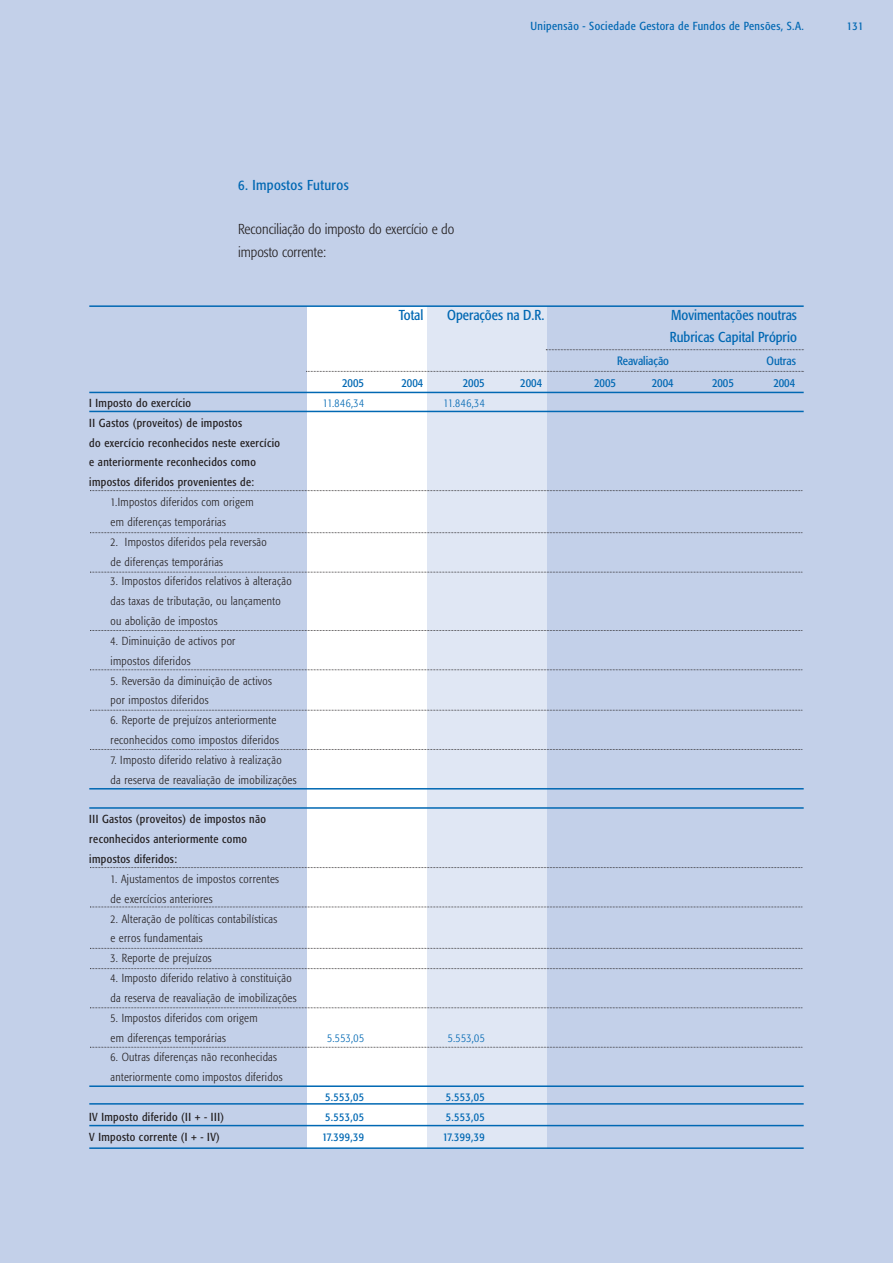
<style>
.page{position:relative;width:893px;height:1263px;background:#c3d0e9}
.page>*{position:absolute;margin:0;border:0;box-sizing:border-box;transform-origin:0 0}
.t1{font:condensed 14.25px/22.4px "Formata";color:#0168b3}
.t2{font:300 condensed 14.25px/22.4px "Formata";color:#231f20}
.t3{font:condensed 14.25px "Formata";letter-spacing:.025em;color:#0168b3}
.t4{font:condensed 12px "Formata";color:#0168b3}
.t5{font:300 condensed 11.55px/19.8px "Formata";letter-spacing:.03em;color:#231f20}
.t6{font:condensed 11.55px/19.8px "Formata";letter-spacing:.03em;color:#231f20}
.t7{font:condensed 11.55px "Formata";letter-spacing:.03em;color:#0168b3}
.t8{font:300 condensed 11.55px "Formata";letter-spacing:.03em;color:#0168b3}
</style>
<div class="page">
<div style="left:427px;top:306px;width:119px;height:842px;background:#e0e7f4"></div>
<div style="left:307px;top:306px;width:120px;height:842px;background:#fff"></div>
<hr style="left:89px;top:305px;width:715px;height:2px;background:#0168b3">
<hr style="left:89px;top:392px;width:715px;height:1px;background:#0168b3">
<hr style="left:89px;top:411px;width:715px;height:1px;background:#0168b3">
<hr style="left:89px;top:788px;width:715px;height:1px;background:#0168b3">
<hr style="left:89px;top:807px;width:715px;height:2px;background:#0168b3">
<hr style="left:89px;top:1085px;width:715px;height:2px;background:#0168b3">
<hr style="left:89px;top:1103px;width:715px;height:1px;background:#0168b3">
<hr style="left:89px;top:1125px;width:715px;height:1px;background:#0168b3">
<hr style="left:89px;top:1147px;width:715px;height:2px;background:#0168b3">
<svg style="left:90px;top:490px;width:713px;height:1px"></svg>
<svg style="left:546px;top:349px;width:258px;height:1px"></svg>
<svg style="left:306px;top:371px;width:498px;height:1px"></svg>
<svg style="left:90px;top:532px;width:713px;height:1px"></svg>
<svg style="left:90px;top:572px;width:713px;height:1px"></svg>
<svg style="left:90px;top:630px;width:713px;height:1px"></svg>
<svg style="left:90px;top:669px;width:713px;height:1px"></svg>
<svg style="left:90px;top:710px;width:713px;height:1px"></svg>
<svg style="left:90px;top:749px;width:713px;height:1px"></svg>
<svg style="left:90px;top:867px;width:713px;height:1px"></svg>
<svg style="left:90px;top:906px;width:713px;height:1px"></svg>
<svg style="left:90px;top:948px;width:713px;height:1px"></svg>
<svg style="left:90px;top:968px;width:713px;height:1px"></svg>
<svg style="left:90px;top:1007px;width:713px;height:1px"></svg>
<svg style="left:90px;top:1047px;width:713px;height:1px"></svg>
<p class="t3" style="left:238px;top:178px;width:112px">6. Impostos Futuros</p>
<p class="t2" style="left:238px;top:219px;width:218px">Reconciliação do imposto do exercício e do imposto corrente:</p>
<p class="t7" style="left:530px;top:21px;width:275px">Unipensão - Sociedade Gestora de Fundos de Pensões, S.A.</p>
<p class="t7" style="left:847px;top:21px;width:18px">131</p>
<p class="t1" style="left:399px;top:305px;width:26px">Total</p>
<p class="t1" style="left:447px;top:305px;width:99px">Operações na D.R.</p>
<p class="t1" style="left:670px;top:305px;width:128px">Movimentações noutras<br>Rubricas Capital Próprio</p>
<p class="t4" style="left:617px;top:355px;width:53px">Reavaliação</p>
<p class="t4" style="left:767px;top:355px;width:31px">Outras</p>
<p class="t4" style="left:342px;top:378px;width:23px">2005</p>
<p class="t4" style="left:402px;top:378px;width:23px">2004</p>
<p class="t4" style="left:463px;top:378px;width:23px">2005</p>
<p class="t4" style="left:520px;top:378px;width:23px">2004</p>
<p class="t4" style="left:594px;top:378px;width:23px">2005</p>
<p class="t4" style="left:652px;top:378px;width:23px">2004</p>
<p class="t4" style="left:712px;top:378px;width:23px">2005</p>
<p class="t4" style="left:773px;top:378px;width:23px">2004</p>
<p class="t6" style="left:89px;top:394px;width:103px">I Imposto do exercício</p>
<p class="t8" style="left:323px;top:398px;width:43px">11.846,34</p>
<p class="t8" style="left:444px;top:398px;width:43px">11.846,34</p>
<p class="t6" style="left:89px;top:414px;width:154px">II Gastos (proveitos) de impostos</p>
<p class="t6" style="left:89px;top:433px;width:192px">do exercício reconhecidos neste exercício</p>
<p class="t6" style="left:89px;top:453px;width:168px">e anteriormente reconhecidos como</p>
<p class="t6" style="left:89px;top:473px;width:166px">impostos diferidos provenientes de:</p>
<p class="t5" style="left:111px;top:493px;width:144px">1.Impostos diferidos com origem</p>
<p class="t5" style="left:111px;top:513px;width:117px">em diferenças temporárias</p>
<p class="t5" style="left:111px;top:533px;width:158px">2. Impostos diferidos pela reversão de diferenças temporárias</p>
<p class="t5" style="left:111px;top:572px;width:183px">3. Impostos diferidos relativos à alteração das taxas de tributação, ou lançamento ou abolição de impostos</p>
<p class="t5" style="left:111px;top:632px;width:126px">4. Diminuição de activos por impostos diferidos</p>
<p class="t5" style="left:111px;top:672px;width:163px">5. Reversão da diminuição de activos por impostos diferidos</p>
<p class="t5" style="left:111px;top:711px;width:170px">6. Reporte de prejuízos anteriormente reconhecidos como impostos diferidos</p>
<p class="t5" style="left:111px;top:751px;width:188px">7. Imposto diferido relativo à realização<br>da reserva de reavaliação de imobilizações</p>
<p class="t6" style="left:89px;top:810px;width:178px">III Gastos (proveitos) de impostos não reconhecidos anteriormente como impostos diferidos:</p>
<p class="t5" style="left:111px;top:870px;width:170px">1. Ajustamentos de impostos correntes de exercícios anteriores</p>
<p class="t5" style="left:111px;top:909px;width:168px">2. Alteração de políticas contabilísticas e erros fundamentais</p>
<p class="t5" style="left:111px;top:949px;width:103px">3. Reporte de prejuízos</p>
<p class="t5" style="left:111px;top:969px;width:188px">4. Imposto diferido relativo à constituição da reserva de reavaliação de imobilizações</p>
<p class="t5" style="left:111px;top:1009px;width:148px">5. Impostos diferidos com origem em diferenças temporárias</p>
<p class="t8" style="left:327px;top:1033px;width:39px">5.553,05</p>
<p class="t8" style="left:448px;top:1033px;width:39px">5.553,05</p>
<p class="t5" style="left:111px;top:1048px;width:174px">6. Outras diferenças não reconhecidas anteriormente como impostos diferidos</p>
<p class="t7" style="left:325px;top:1092px;width:40px">5.553,05</p>
<p class="t7" style="left:446px;top:1092px;width:40px">5.553,05</p>
<p class="t6" style="left:89px;top:1108px;width:136px">IV Imposto diferido (II + - III)</p>
<p class="t7" style="left:325px;top:1112px;width:40px">5.553,05</p>
<p class="t7" style="left:446px;top:1112px;width:40px">5.553,05</p>
<p class="t6" style="left:89px;top:1127px;width:132px">V Imposto corrente (I + - IV)</p>
<p class="t7" style="left:322px;top:1132px;width:43px">17.399,39</p>
<p class="t7" style="left:443px;top:1132px;width:43px">17.399,39</p>
</div>
